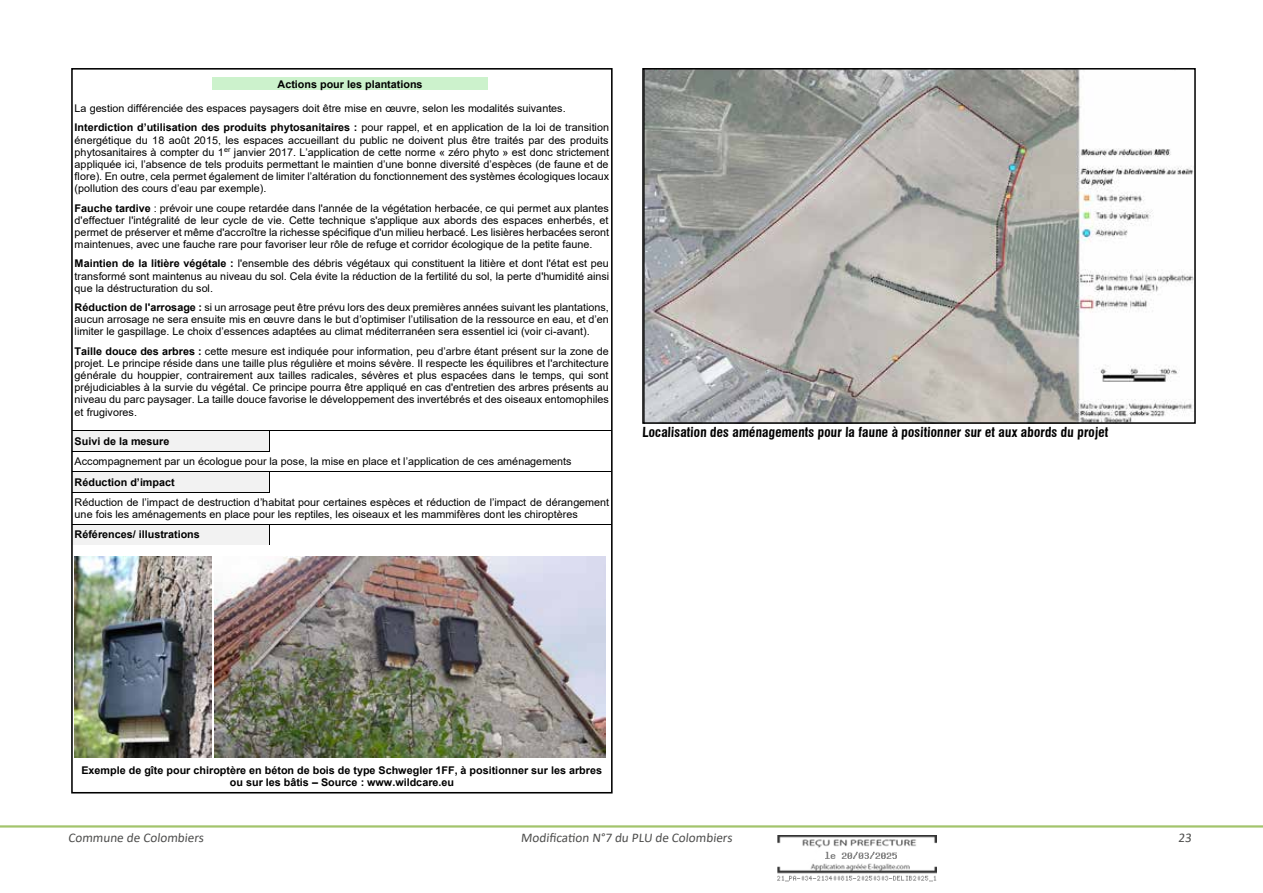
<style>
.page{position:relative;width:1263px;height:893px;background:#fff}
.page>*{position:absolute;margin:0;border:0;box-sizing:border-box;transform-origin:0 0}
.t1{font:700 condensed 13.5px "Swiss 721 BT";color:#000}
.t2{font:13.2px "Calibri";color:#4d4d4c}
.t3{font:10.65px/12.1px "Arial";letter-spacing:.005em;color:#000;text-align:justify}
.t4{font:700 10.65px/12.3px "Arial";color:#000;text-align:center}
.s1{font-weight:700}
</style>
<div class="page">
<hr style="left:0;top:825px;width:1263px;height:3px;background:#a3c46c">
<div style="left:213px;top:78px;width:275px;height:12px;background:#ccf2cc"></div>
<div style="left:72px;top:431px;width:197px;height:20px;background:#f2f2f2"></div>
<hr style="left:72px;top:430px;width:197px;height:1px;background:#000">
<hr style="left:270px;top:430px;width:342px;height:1px;background:#000">
<hr style="left:72px;top:451px;width:197px;height:1px;background:#000">
<svg style="left:269px;top:430px;width:1px;height:22px"></svg>
<div style="left:72px;top:472px;width:197px;height:20px;background:#f2f2f2"></div>
<hr style="left:72px;top:471px;width:197px;height:1px;background:#000">
<hr style="left:270px;top:471px;width:342px;height:1px;background:#000">
<hr style="left:72px;top:492px;width:197px;height:1px;background:#000">
<svg style="left:269px;top:471px;width:1px;height:22px"></svg>
<div style="left:72px;top:525px;width:197px;height:20px;background:#f2f2f2"></div>
<hr style="left:72px;top:524px;width:197px;height:1px;background:#000">
<hr style="left:270px;top:524px;width:342px;height:1px;background:#000">
<svg style="left:269px;top:524px;width:1px;height:21px"></svg>
<img style="left:75px;top:557px;width:136px;height:200px">
<img style="left:214px;top:557px;width:391px;height:200px">
<svg style="left:645px;top:71px;width:548px;height:350px"></svg>
<div style="left:642px;top:68px;width:554px;height:356px;border:2px solid #000"></div>
<img style="left:778px;top:835px;width:159px;height:47px">
<p class="t4" style="left:278px;top:78px;width:147px">Actions pour les plantations</p>
<p class="t3" style="left:75px;top:99px;width:536px;line-height:19.4px">La gestion différenciée des espaces paysagers doit être mise en œuvre, selon les modalités suivantes.<br><span class="s1">Interdiction d’utilisation des produits phytosanitaires :</span> pour rappel, et en application de la loi de transition</p>
<p class="t3" style="left:75px;top:134px;width:536px">énergétique du 18 août 2015, les espaces accueillant du public ne doivent plus être traités par des produits phytosanitaires à compter du 1<sup>er</sup> janvier 2017. L’application de cette norme « zéro phyto » est donc strictement appliquée ici, l’absence de tels produits permettant le maintien d’une bonne diversité d’espèces (de faune et de flore). En outre, cela permet également de limiter l’altération du fonctionnement des systèmes écologiques locaux (pollution des cours d’eau par exemple).</p>
<p class="t3" style="left:75px;top:202px;width:536px"><span class="s1">Fauche tardive</span> : prévoir une coupe retardée dans l'année de la végétation herbacée, ce qui permet aux plantes d'effectuer l'intégralité de leur cycle de vie. Cette technique s'applique aux abords des espaces enherbés, et permet de préserver et même d'accroître la richesse spécifique d'un milieu herbacé. Les lisières herbacées seront maintenues, avec une fauche rare pour favoriser leur rôle de refuge et corridor écologique de la petite faune.</p>
<p class="t3" style="left:75px;top:257px;width:536px"><span class="s1">Maintien de la litière végétale :</span> l'ensemble des débris végétaux qui constituent la litière et dont l'état est peu transformé sont maintenus au niveau du sol. Cela évite la réduction de la fertilité du sol, la perte d'humidité ainsi que la déstructuration du sol.</p>
<p class="t3" style="left:75px;top:301px;width:536px"><span class="s1">Réduction de l'arrosage :</span> si un arrosage peut être prévu lors des deux premières années suivant les plantations, aucun arrosage ne sera ensuite mis en œuvre dans le but d’optimiser l’utilisation de la ressource en eau, et d’en limiter le gaspillage. Le choix d’essences adaptées au climat méditerranéen sera essentiel ici (voir ci-avant).</p>
<p class="t3" style="left:75px;top:345px;width:536px"><span class="s1">Taille douce des arbres :</span> cette mesure est indiquée pour information, peu d’arbre étant présent sur la zone de projet. Le principe réside dans une taille plus régulière et moins sévère. Il respecte les équilibres et l'architecture générale du houppier, contrairement aux tailles radicales, sévères et plus espacées dans le temps, qui sont préjudiciables à la survie du végétal. Ce principe pourra être appliqué en cas d'entretien des arbres présents au niveau du parc paysager. La taille douce favorise le développement des invertébrés et des oiseaux entomophiles et frugivores.</p>
<p class="t4" style="left:75px;top:435px;width:96px">Suivi de la mesure</p>
<p class="t3" style="left:75px;top:455px;width:498px">Accompagnement par un écologue pour la pose, la mise en place et l’application de ces aménagements</p>
<p class="t4" style="left:75px;top:476px;width:102px">Réduction d’impact</p>
<p class="t3" style="left:75px;top:496px;width:536px">Réduction de l’impact de destruction d’habitat pour certaines espèces et réduction de l’impact de dérangement une fois les aménagements en place pour les reptiles, les oiseaux et les mammifères dont les chiroptères</p>
<p class="t4" style="left:75px;top:529px;width:127px">Références/ illustrations</p>
<p class="t1" style="left:642px;top:424px;width:468px">Localisation des aménagements pour la faune à positionner sur et aux abords du projet</p>
<p class="t4" style="left:81px;top:764px;width:522px">Exemple de gîte pour chiroptère en béton de bois de type Schwegler 1FF, à positionner sur les arbres ou sur les bâtis – Source : www.wildcare.eu</p>
<p class="t2" style="left:68px;top:829px;width:139px">Commune de Colombiers</p>
<p class="t2" style="left:521px;top:829px;width:215px">Modification N°7 du PLU de Colombiers</p>
<p class="t2" style="left:1178px;top:829px;width:17px">23</p>
</div>
